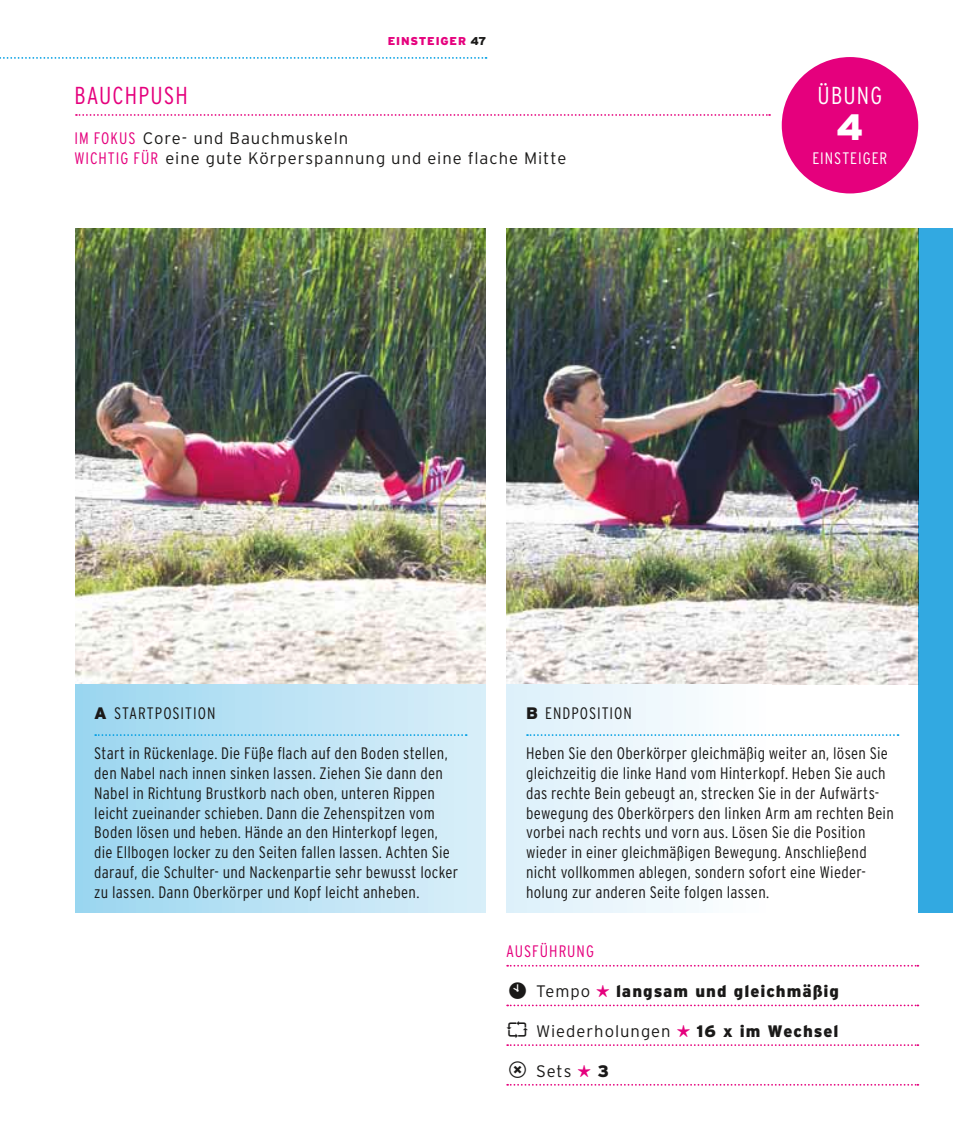
<style>
.page{position:relative;width:953px;height:1141px;background:#fff}
.page>*{position:absolute;margin:0;border:0;box-sizing:border-box;transform-origin:0 0}
.t1{font:900 36.75px "Interstate";color:#fff}
.t2{font:300 condensed 24.5px "Interstate";letter-spacing:.045em;color:#e5007d}
.t3{font:300 condensed 24.5px "Interstate";color:#fff}
.t4{font:300 condensed 16.62px/19.8px "Interstate";letter-spacing:.015em;color:#1a1918}
.t5{font:300 16.62px/19.8px "Interstate";letter-spacing:.055em;color:#1a1918}
.t6{font:900 16.62px "Interstate";letter-spacing:.06em;color:#1a1918}
.t7{font:300 condensed 16.62px "Interstate";letter-spacing:.055em;color:#1a1918}
.t8{font:300 condensed 16.62px "Interstate";letter-spacing:.06em;color:#e5007d}
.t9{font:300 condensed 16.62px "Interstate";color:#fff}
.t10{font:900 11.38px "Interstate";letter-spacing:.075em;color:#e5007d}
.s1{color:#1a1918}
.s2{font-stretch:condensed;color:#e5007d}
.s3{font-weight:900;font-stretch:normal}
</style>
<div class="page">
<img style="left:75px;top:228px;width:411px;height:457px">
<img style="left:506px;top:228px;width:412px;height:457px">
<svg style="left:75px;top:685px;width:624px;height:124px;background:#c9e8f6"></svg>
<svg style="left:75px;top:809px;width:624px;height:104px;background:#c9e8f6"></svg>
<div style="left:486px;top:200px;width:20px;height:740px;background:#fff"></div>
<svg style="left:0;top:57px;width:486px;height:2px"></svg>
<div style="left:781px;top:57px;width:137px;height:136px;background:#e5007d;border-radius:50%"></div>
<div style="left:918px;top:228px;width:34px;height:685px;background:#32a9e1"></div>
<svg style="left:507px;top:1084px;width:411px;height:2px"></svg>
<svg style="left:507px;top:1044px;width:411px;height:2px"></svg>
<svg style="left:507px;top:1005px;width:411px;height:1px"></svg>
<svg style="left:507px;top:965px;width:411px;height:2px"></svg>
<svg style="left:76px;top:114px;width:694px;height:2px"></svg>
<svg style="left:95px;top:734px;width:371px;height:2px"></svg>
<svg style="left:527px;top:734px;width:371px;height:2px"></svg>
<p class="t10" style="left:388px;top:34px;width:100px">EINSTEIGER <span class="s1">47</span></p>
<h2 class="t2" style="left:74px;top:82px;width:115px">Bauchpush</h2>
<p class="t8" style="left:74px;top:129px;width:36px">IM FOKUS</p>
<p class="t5" style="left:74px;top:128px;width:493px;text-indent:68px">Core- und Bauchmuskeln<br><span class="s2">Wichtig für</span> eine gute Körperspannung und eine flache Mitte</p>
<h2 class="t3" style="left:817px;top:82px;width:14px">ÜBUN</h2>
<h2 class="t3" style="left:870px;top:82px;width:13px">G</h2>
<h1 class="t1" style="left:836px;top:106px;width:29px">4</h1>
<p class="t9" style="left:812px;top:149px;width:8px">EINSTEI</p>
<p class="t9" style="left:862px;top:149px;width:17px">GER</p>
<p class="t7" style="left:94px;top:704px;width:123px"><span class="s3">A</span> Startposition</p>
<p class="t4" style="left:94px;top:743px;width:365px">Start in Rückenlage. Die Füße flach auf den Boden stellen, den Nabel nach innen sinken lassen. Ziehen Sie dann den Nabel in Richtung Brustkorb nach oben, unteren Rippen leicht zueinander schieben. Dann die Zehenspitzen vom Boden lösen und heben. Hände an den Hinterkopf legen, die Ellbogen locker zu den Seiten fallen lassen. Achten Sie darauf, die Schulter- und Nackenpartie sehr bewusst locker zu lassen. Dann Oberkörper und Kopf leicht anheben.</p>
<p class="t7" style="left:526px;top:704px;width:107px"><span class="s3">B</span> endposition</p>
<p class="t4" style="left:526px;top:743px;width:369px">Heben Sie den Oberkörper gleichmäßig weiter an, lösen Sie gleichzeitig die linke Hand vom Hinterkopf. Heben Sie auch das rechte Bein gebeugt an, strecken Sie in der Aufwärts&shy;bewegung des Oberkörpers den linken Arm am rechten Bein vorbei nach rechts und vorn aus. Lösen Sie die Position wieder in einer gleichmäßigen Bewegung. Anschließend nicht vollkommen ablegen, sondern sofort eine Wieder&shy;holung zur anderen Seite folgen lassen.</p>
<p class="t8" style="left:506px;top:942px;width:88px">Ausführung</p>
<p class="t5" style="left:536px;top:981px;width:56px">Tempo</p>
<p class="t6" style="left:616px;top:982px;width:224px">langsam und gleichmäßig</p>
<p class="t5" style="left:536px;top:1021px;width:136px">Wiederholungen</p>
<p class="t6" style="left:696px;top:1021px;width:143px">16 x im Wechsel</p>
<p class="t5" style="left:536px;top:1061px;width:37px">Sets</p>
<p class="t6" style="left:597px;top:1061px;width:13px">3</p>
</div>
